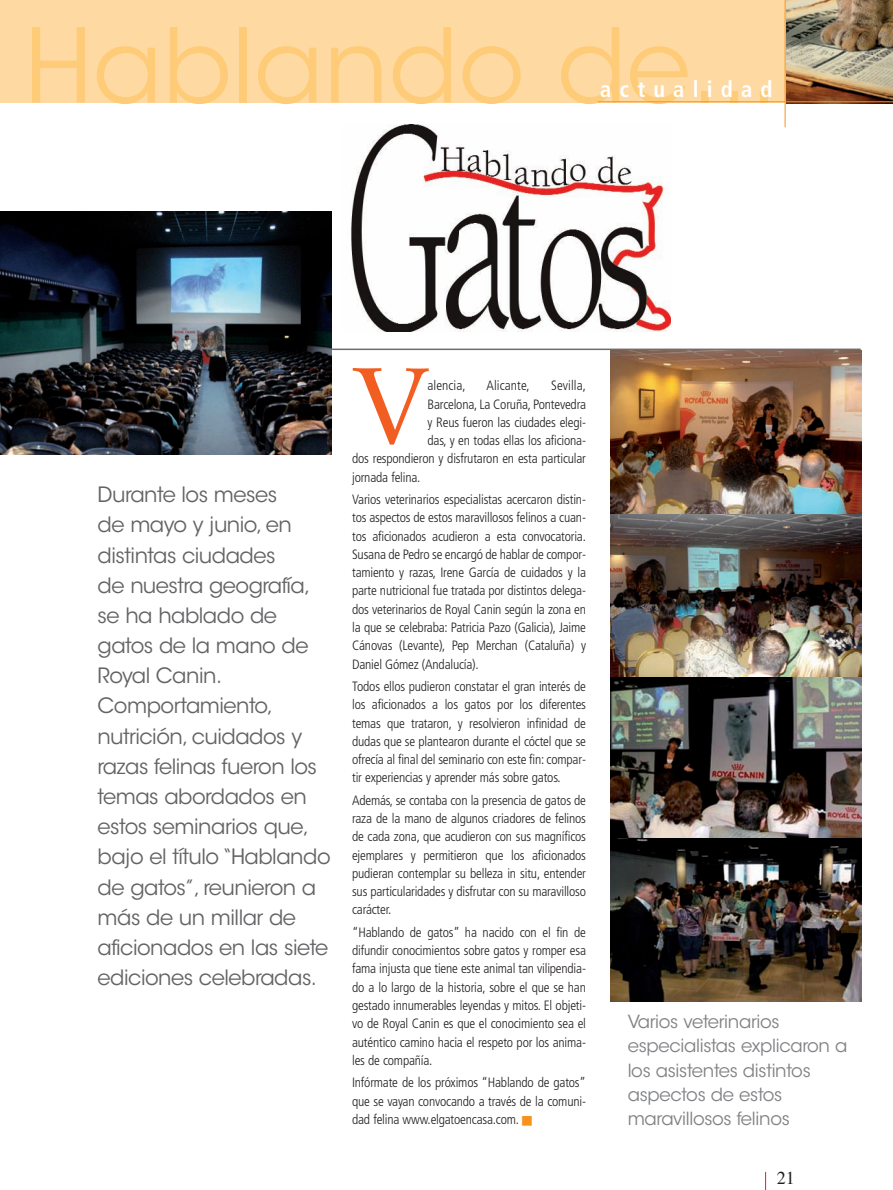
<style>
.page{position:relative;width:893px;height:1190px;background:#fff}
.page>*{position:absolute;margin:0;border:0;box-sizing:border-box;transform-origin:0 0}
.t1{font:106.8px "Sabon LT Std";color:#f25d21}
.t2{font:102px "ITC Avant Garde Std";color:#fecc79}
.t3{font:700 condensed 22.5px "Frutiger LT Std";letter-spacing:.365em;color:#fff}
.t4{font:21px/30.2px "ITC Avant Garde Std";letter-spacing:-.025em;color:#636366}
.t5{font:18px/24.2px "ITC Avant Garde Std";letter-spacing:-.015em;color:#808285}
.t6{font:18px "Times";color:#231f20}
.t7{font:300 condensed 13.5px/18.3px "Frutiger LT Std";letter-spacing:-.015em;color:#231f20;text-align:justify}
.t8{font:300 condensed 13.5px "Frutiger LT Std";letter-spacing:.005em;color:#231f20}
.s1{color:#f7931d}
</style>
<div class="page">
<svg style="left:765px;top:1171px;width:1px;height:18px"></svg>
<img style="left:610px;top:513px;width:251px;height:164px">
<img style="left:610px;top:677px;width:251px;height:161px">
<img style="left:610px;top:838px;width:251px;height:162px">
<img style="left:610px;top:350px;width:251px;height:163px">
<div style="left:0;top:0;width:893px;height:103px;background:#fedaa2"></div>
<img style="left:786px;top:0;width:107px;height:103px">
<hr style="left:785px;top:0;width:1px;height:127px;background:#f7931d">
<hr style="left:598px;top:101px;width:295px;height:1px;background:#f7931d">
<hr style="left:102px;top:348px;width:759px;height:2px;background:#6c6d70">
<img style="left:0;top:211px;width:331px;height:243px">
<img style="left:351px;top:124px;width:319px;height:207px">
<h2 class="t2" style="left:24px;top:23px;width:756px">Hablando de...</h2>
<h3 class="t3" style="left:600px;top:79px;width:174px">actualidad</h3>
<p class="t4" style="left:98px;top:481px;width:235px">Durante los meses<br>de mayo y junio, en distintas ciudades<br>de nuestra geografía, se ha hablado de gatos de la mano de<br>Royal Canin.<br>Comportamiento, nutrición, cuidados y razas felinas fueron los temas abordados en estos seminarios que, bajo el título “Hablando de gatos”, reunieron a más de un millar de aficionados en las siete ediciones celebradas.</p>
<h1 class="t1" style="left:352px;top:360px;width:79px">V</h1>
<p class="t8" style="left:427px;top:380px;width:40px">alencia,</p>
<p class="t8" style="left:487px;top:380px;width:44px">Alicante,</p>
<p class="t8" style="left:551px;top:380px;width:36px">Sevilla,</p>
<p class="t7" style="left:427px;top:395px;width:160px">Barcelona, La Coruña, Pontevedra</p>
<p class="t7" style="left:427px;top:413px;width:160px">y Reus fueron las ciudades elegi-</p>
<p class="t7" style="left:427px;top:432px;width:160px">das, y en todas ellas los aficiona-</p>
<p class="t7" style="left:352px;top:450px;width:235px">dos respondieron y disfrutaron en esta particular</p>
<p class="t7" style="left:352px;top:468px;width:70px">jornada felina.</p>
<p class="t7" style="left:352px;top:491px;width:235px">Varios veterinarios especialistas acercaron distin&shy;tos aspectos de estos maravillosos felinos a cuan&shy;tos aficionados acudieron a esta convocatoria.<br>Susana de Pedro se encargó de hablar de compor&shy;tamiento y razas, Irene García de cuidados y la parte nutricional fue tratada por distintos delega&shy;dos veterinarios de Royal Canin según la zona en la que se celebraba: Patricia Pazo (Galicia), Jaime Cánovas (Levante), Pep Merchan (Cataluña) y Daniel Gómez (Andalucía).</p>
<p class="t7" style="left:352px;top:677px;width:235px">Todos ellos pudieron constatar el gran interés de los aficionados a los gatos por los diferentes temas que trataron, y resolvieron infinidad de dudas que se plantearon durante el cóctel que se ofrecía al final del seminario con este fin: compar&shy;tir experiencias y aprender más sobre gatos.</p>
<p class="t7" style="left:352px;top:791px;width:235px">Además, se contaba con la presencia de gatos de raza de la mano de algunos criadores de felinos de cada zona, que acudieron con sus magníficos ejemplares y permitieron que los aficionados pudieran contemplar su belleza in situ, entender sus particularidades y disfrutar con su maravilloso carácter.</p>
<p class="t7" style="left:352px;top:923px;width:235px">“Hablando de gatos” ha nacido con el fin de difundir conocimientos sobre gatos y romper esa fama injusta que tiene este animal tan vilipendia&shy;do a lo largo de la historia, sobre el que se han gestado innumerables leyendas y mitos. El objeti&shy;vo de Royal Canin es que el conocimiento sea el auténtico camino hacia el respeto por los anima&shy;les de compañía.</p>
<p class="t7" style="left:352px;top:1073px;width:235px">Infórmate de los próximos “Hablando de gatos” que se vayan convocando a través de la comuni&shy;dad felina www.elgatoencasa.com. <span class="s1">■</span></p>
<h3 class="t5" style="left:628px;top:1010px;width:221px">Varios veterinarios especialistas explicaron a los asistentes distintos aspectos de estos maravillosos felinos</h3>
<h3 class="t6" style="left:777px;top:1170px;width:19px">21</h3>
</div>
